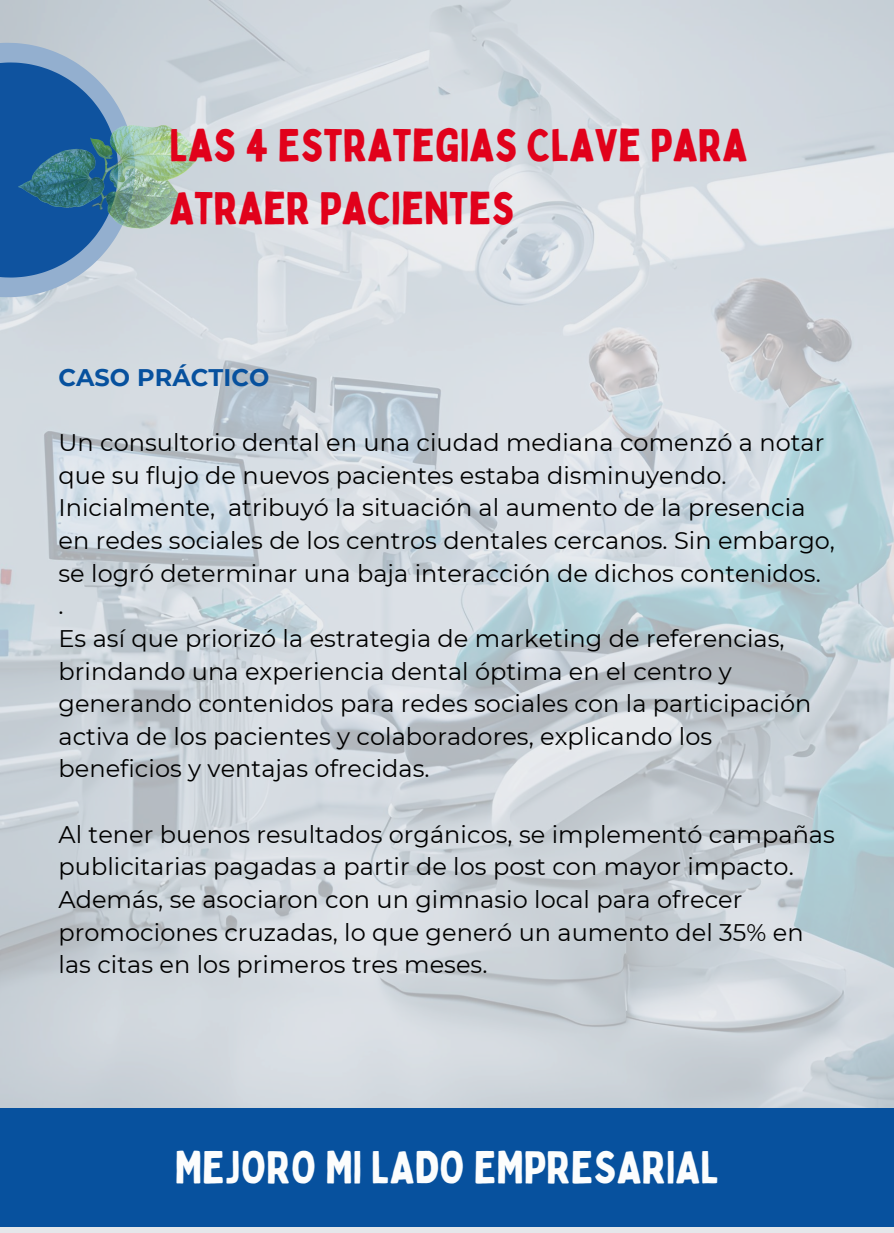
<style>
.page{position:relative;width:894px;height:1233px;background:#fff}
.page>*{position:absolute;margin:0;border:0;box-sizing:border-box;transform-origin:0 0}
.t1{font:45px/63px "Bobby Jones";color:#e1011b}
.t2{font:45px "Bobby Jones";color:#fcfdfd}
.t3{font:24px/32.7px "Montserrat";color:#000}
.t4{font:700 24px "Montserrat";color:#07519e}
</style>
<div class="page">
<img style="left:0;top:0;width:893px;height:1108px">
<div style="left:0;top:1109px;width:893px;height:118px;background:#07519e"></div>
<svg style="left:0;top:43px;width:135px;height:254px;background:#648dbb"></svg>
<img style="left:18px;top:125px;width:189px;height:104px">
<p class="t1" style="left:169px;top:113px;width:579px">LAS 4 ESTRATEGIAS CLAVE PARA<br>ATRAER PACIENTES</p>
<p class="t4" style="left:58px;top:363px;width:212px">CASO PRÁCTICO</p>
<h2 class="t3" style="left:58px;top:426px;width:777px">Un consultorio dental en una ciudad mediana comenzó a notar que su flujo de nuevos pacientes estaba disminuyendo.<br>Inicialmente, atribuyó la situación al aumento de la presencia en redes sociales de los centros dentales cercanos. Sin embargo, se logró determinar una baja interacción de dichos contenidos.</h2>
<p class="t3" style="left:58px;top:589px;width:7px">.</p>
<h3 class="t3" style="left:58px;top:622px;width:754px">Es así que priorizó la estrategia de marketing de referencias, brindando una experiencia dental óptima en el centro y generando contenidos para redes sociales con la participación activa de los pacientes y colaboradores, explicando los beneficios y ventajas ofrecidas.</h3>
<p class="t3" style="left:58px;top:818px;width:777px">Al tener buenos resultados orgánicos, se implementó campañas publicitarias pagadas a partir de los post con mayor impacto.<br>Además, se asociaron con un gimnasio local para ofrecer promociones cruzadas, lo que generó un aumento del 35% en las citas en los primeros tres meses.</p>
<p class="t2" style="left:175px;top:1139px;width:545px">MEJORO MI LADO EMPRESARIAL</p>
</div>
